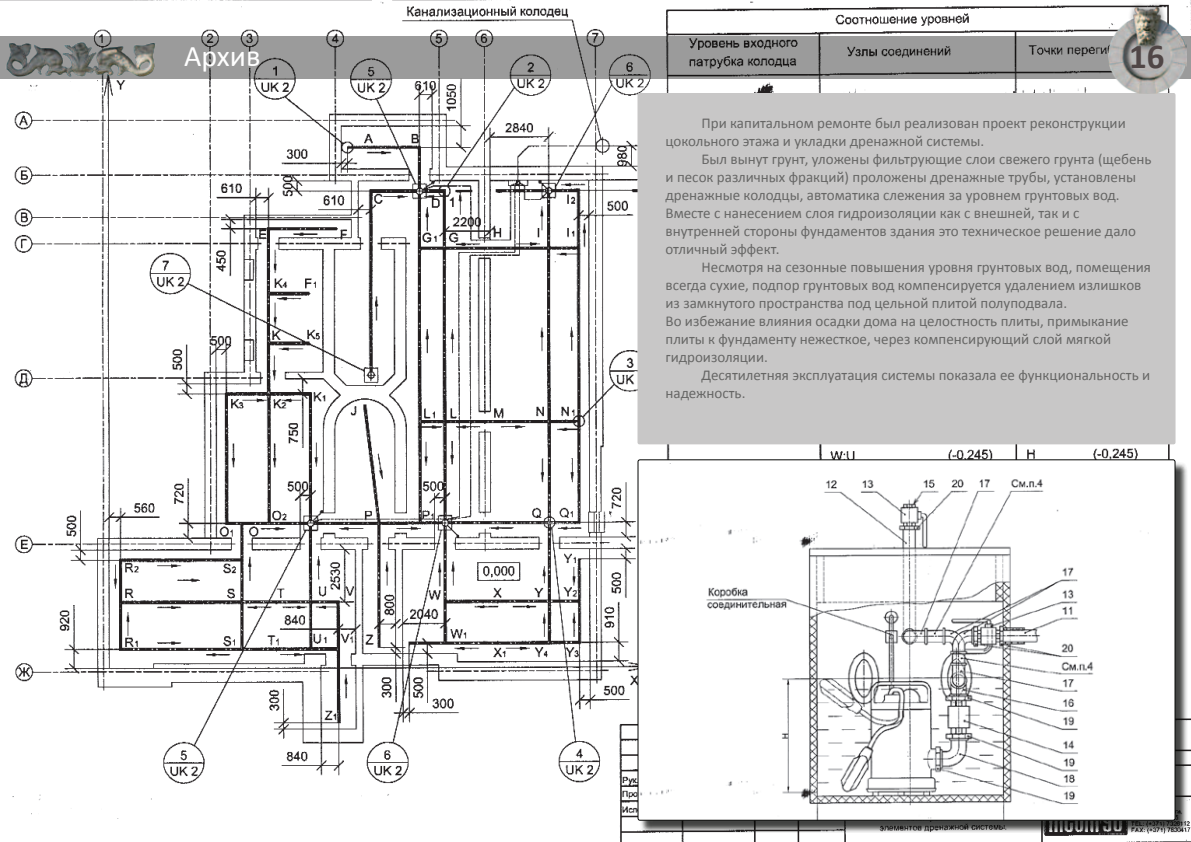
<style>
.page{position:relative;width:1191px;height:842px;background:#fff}
.page>*{position:absolute;margin:0;border:0;box-sizing:border-box;transform-origin:0 0}
.t1{font:700 35px "Calibri";color:#504646}
.t2{font:30px "Calibri";color:#fff}
.t3{font:15px/18px "Calibri";color:#040503}
</style>
<div class="page">
<img style="left:0;top:0;width:1191px;height:842px">
<svg style="left:163px;top:36px;width:1028px;height:42px;background:#909090"></svg>
<div style="left:639px;top:461px;width:548px;height:372px;background:#040503;opacity:.75"></div>
<img style="left:639px;top:461px;width:534px;height:358px">
<img style="left:0;top:36px;width:163px;height:42px">
<div style="left:637px;top:93px;width:538px;height:351px;background:#c8c7c7;border-radius:2px"></div>
<img style="left:1108px;top:0;width:78px;height:93px">
<h2 class="t2" style="left:184px;top:35px;width:78px">Архив</h2>
<h1 class="t1" style="left:1129px;top:31px;width:37px">16</h1>
<p class="t3" style="left:665px;top:114px;width:462px;text-indent:36px">При капитальном ремонте был реализован проект реконструкции цокольного этажа и укладки дренажной системы.</p>
<p class="t3" style="left:665px;top:150px;width:487px;text-indent:36px">Был вынут грунт, уложены фильтрующие слои свежего грунта (щебень и песок различных фракций) проложены дренажные трубы, установлены дренажные колодцы, автоматика слежения за уровнем грунтовых вод.<br>Вместе с нанесением слоя гидроизоляции как с внешней, так и с внутренней стороны фундаментов здания это техническое решение дало отличный эффект.</p>
<p class="t3" style="left:665px;top:258px;width:487px;text-indent:36px">Несмотря на сезонные повышения уровня грунтовых вод, помещения всегда сухие, подпор грунтовых вод компенсируется удалением излишков из замкнутого пространства под цельной плитой полуподвала.<br>Во избежание влияния осадки дома на целостность плиты, примыкание плиты к фундаменту нежесткое, через компенсирующий слой мягкой гидроизоляции.</p>
<p class="t3" style="left:665px;top:366px;width:486px;text-indent:36px">Десятилетняя эксплуатация системы показала ее функциональность и надежность.</p>
</div>
